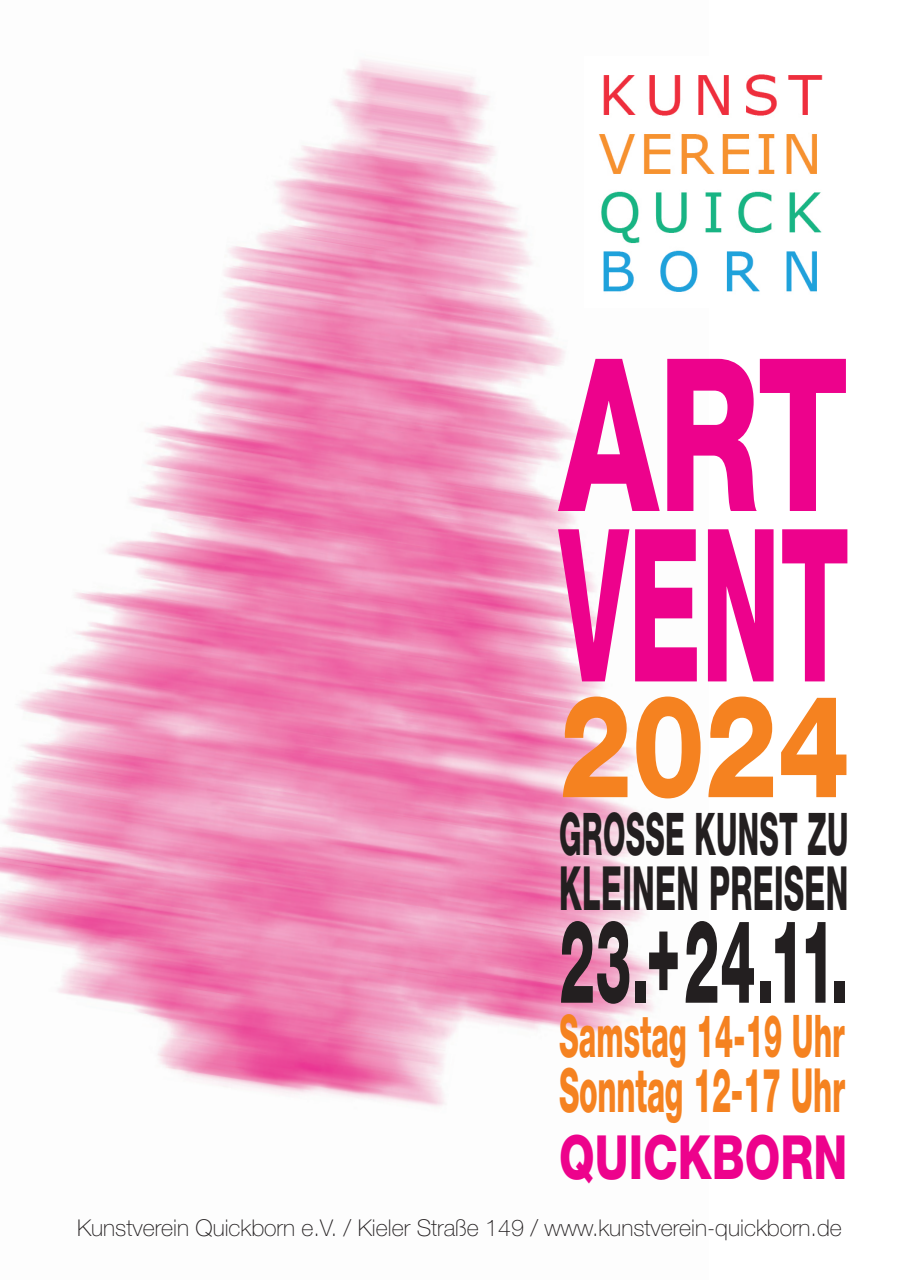
<style>
.page{position:relative;width:919px;height:1280px;background:#fff}
.page>*{position:absolute;margin:0;border:0;box-sizing:border-box;transform-origin:0 0}
.t1{font:800 213px/170.4px "Helvetica Neue LT Std";color:#ed028c;scale:.66 1}
.t2{font:800 142.5px "Helvetica Neue LT Std";color:#f58220;scale:.81 1}
.t3{font:800 115.65px "Helvetica Neue LT Std";color:#231f20;scale:.49 1}
.t4{font:800 61.05px "Helvetica Neue LT Std";letter-spacing:-.01em;color:#f58220;scale:.5 1}
.t5{font:800 61.05px "Helvetica Neue LT Std";letter-spacing:.01em;color:#231f20;scale:.5 1}
.t6{font:800 61.05px "Helvetica Neue LT Std";color:#ed028c;scale:.75 1}
.t7{font:800 58.95px "Helvetica Neue LT Std";color:#f58220;scale:.5 1}
.t8{font:800 58.95px "Helvetica Neue LT Std";letter-spacing:.01em;color:#231f20;scale:.49 1}
.t9{font:100 23.1px "Helvetica Neue LT Std";color:#231f20}
</style>
<div class="page">
<img style="left:0;top:59px;width:665px;height:1048px">
<img style="left:584px;top:59px;width:239px;height:249px">
<h1 class="t1" style="left:559px;top:349px;width:441px">ART<br>VENT</h1>
<h2 class="t2" style="left:559px;top:662px;width:361px">2024</h2>
<h3 class="t8" style="left:559px;top:799px;width:591px">GROSSE KUNST ZU</h3>
<h3 class="t5" style="left:559px;top:852px;width:580px">KLEINEN PREISEN</h3>
<h3 class="t3" style="left:559px;top:893px;width:591px">23.+24.11.</h3>
<h3 class="t7" style="left:559px;top:1001px;width:572px">Samstag 14-19 Uhr</h3>
<h3 class="t4" style="left:559px;top:1054px;width:573px">Sonntag 12-17 Uhr</h3>
<h3 class="t6" style="left:559px;top:1121px;width:386px">QUICKBORN</h3>
<p class="t9" style="left:77px;top:1215px;width:766px">Kunstverein Quickborn e.V. / Kieler Straße 149 / www.kunstverein-quickborn.de</p>
</div>
